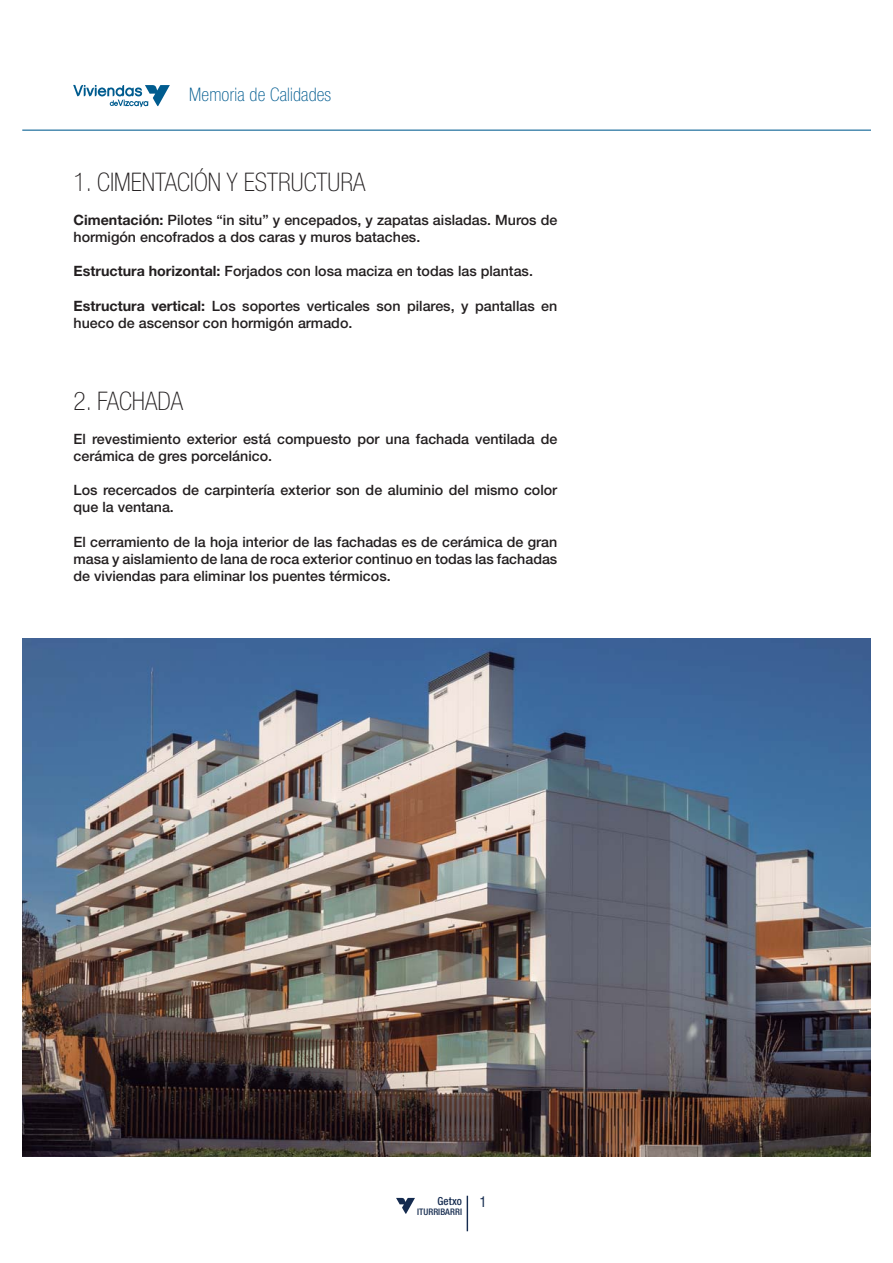
<style>
.page{position:relative;width:893px;height:1263px;background:#fff}
.page>*{position:absolute;margin:0;border:0;box-sizing:border-box;transform-origin:0 0}
.t1{font:100 condensed 25.65px "Helvetica Neue";color:#231f20}
.t2{font:100 condensed 18.75px "Helvetica Neue";letter-spacing:.01em;color:#005c90}
.t3{font:500 14.25px/17.1px "Helvetica Neue";color:#231f20}
.t4{font:500 condensed 11.1px "Helvetica Neue";letter-spacing:.01em;color:#152b4f}
.t5{font:500 condensed 9px "Helvetica Neue";letter-spacing:.01em;color:#152b4f}
.s1{font-weight:700}
.s2{font-family:"Helvetica";font-weight:400;font-size:14.25px}
</style>
<div class="page">
<hr style="left:22px;top:130px;width:849px;height:1px;background:#005c90">
<svg style="left:74px;top:85px;width:96px;height:22px"></svg>
<img style="left:22px;top:639px;width:849px;height:518px">
<hr style="left:467px;top:1196px;width:1px;height:35px;background:#152b4f">
<svg style="left:396px;top:1198px;width:19px;height:16px"></svg>
<h2 class="t2" style="left:189px;top:87px;width:143px">Memoria de Calidades</h2>
<h1 class="t1" style="left:74px;top:173px;width:293px">1. CIMENTACIÓN Y ESTRUCTURA</h1>
<p class="t3" style="left:74px;top:213px;width:485px"><span class="s1">Cimentación:</span> Pilotes “in situ” y encepados, y zapatas aisladas. Muros de hormigón encofrados a dos caras y muros bataches.</p>
<p class="t3" style="left:74px;top:264px;width:461px"><span class="s1">Estructura horizontal:</span> Forjados con losa maciza en todas las plantas.</p>
<p class="t3" style="left:74px;top:298px;width:485px"><span class="s1">Estructura vertical:</span> Los soportes verticales son pilares, y pantallas en hueco de ascensor con hormigón armado.</p>
<h1 class="t1" style="left:74px;top:391px;width:111px">2. FACHADA</h1>
<p class="t3" style="left:74px;top:432px;width:485px">El revestimiento exterior está compuesto por una fachada ventilada de cerámica de gres porcelánico.</p>
<p class="t3" style="left:74px;top:483px;width:485px">Los recercados de carpintería exterior son de aluminio del mismo color que la ventana.</p>
<p class="t3" style="left:74px;top:534px;width:485px;text-align:justify">El cerramiento de la hoja interior de las fachadas es de cerámica de gran masa y aislamiento de lana de roca exterior continuo en todas las fachadas de viviendas para eliminar los puentes térmicos.</p>
<p class="t4" style="left:437px;top:1197px;width:51px">Getxo <span class="s2">1</span></p>
<p class="t5" style="left:417px;top:1209px;width:46px">ITURRIBARRI</p>
</div>
